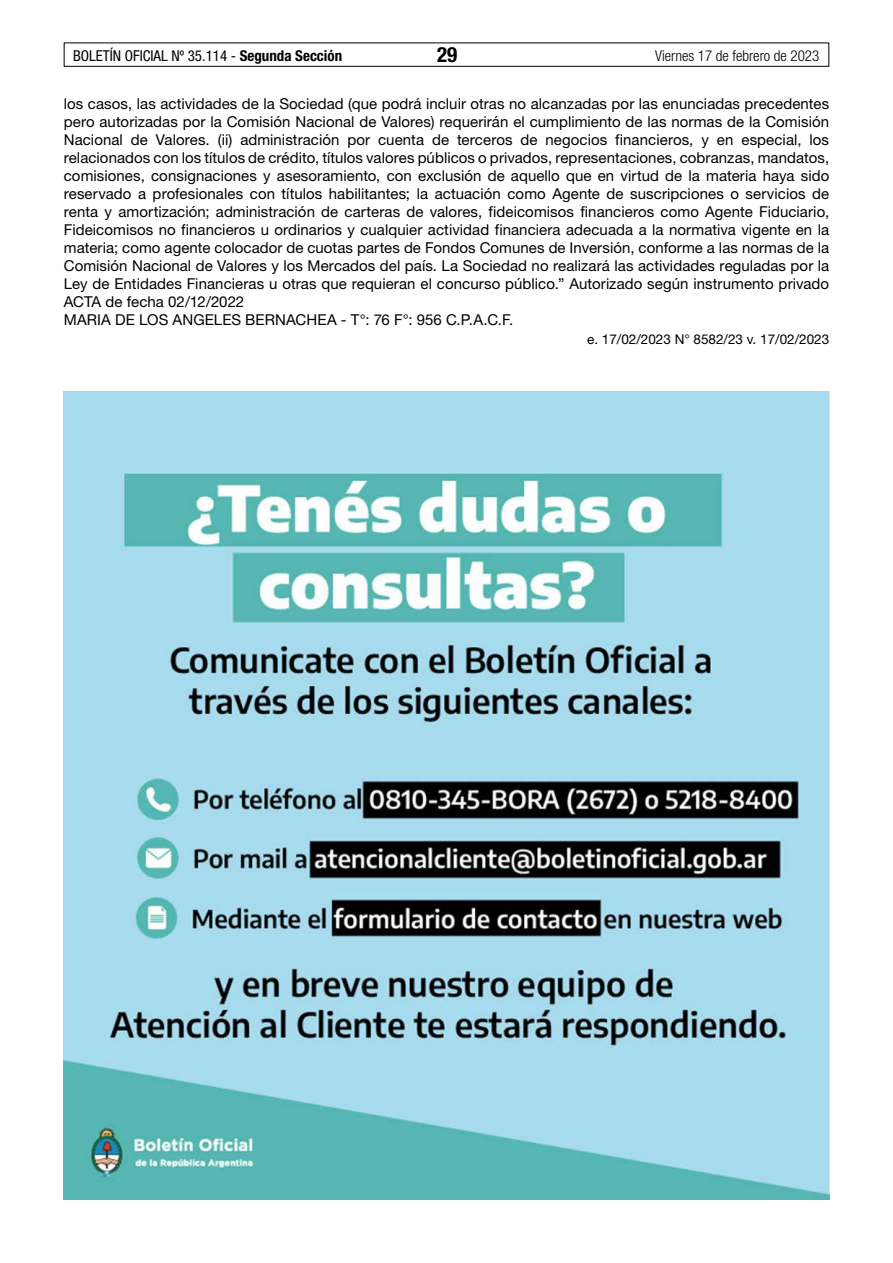
<style>
.page{position:relative;width:893px;height:1263px;background:#fff}
.page>*{position:absolute;margin:0;border:0;box-sizing:border-box;transform-origin:0 0}
.t1{font:700 condensed 21px "Helvetica Neue LT Std";color:#000}
.t2{font:15px/18px "Helvetica Neue LT Std";letter-spacing:.005em;color:#000}
.t3{font:condensed 15px "Helvetica Neue LT Std";color:#000}
.t4{font:300 condensed 15px "Helvetica Neue LT Std";color:#000}
.t5{font:13.5px "Helvetica Neue LT Std";color:#000}
.s1{font-weight:700}
</style>
<div class="page">
<div style="left:64px;top:43px;width:765px;height:24px;border:1px solid #000"></div>
<img style="left:64px;top:391px;width:765px;height:808px">
<p class="t3" style="left:73px;top:47px;width:271px">BOLETÍN OFICIAL Nº 35.114 - <span class="s1">Segunda Sección</span></p>
<h1 class="t1" style="left:437px;top:42px;width:22px">29</h1>
<p class="t4" style="left:655px;top:47px;width:166px">Viernes 17 de febrero de 2023</p>
<p class="t2" style="left:64px;top:94px;width:767px">los casos, las actividades de la Sociedad (que podrá incluir otras no alcanzadas por las enunciadas precedentes pero autorizadas por la Comisión Nacional de Valores) requerirán el cumplimiento de las normas de la Comisión Nacional de Valores. (ii) administración por cuenta de terceros de negocios financieros, y en especial, los relacionados con los títulos de crédito, títulos valores públicos o privados, representaciones, cobranzas, mandatos, comisiones, consignaciones y asesoramiento, con exclusión de aquello que en virtud de la materia haya sido reservado a profesionales con títulos habilitantes; la actuación como Agente de suscripciones o servicios de renta y amortización; administración de carteras de valores, fideicomisos financieros como Agente Fiduciario, Fideicomisos no financieros u ordinarios y cualquier actividad financiera adecuada a la normativa vigente en la materia; como agente colocador de cuotas partes de Fondos Comunes de Inversión, conforme a las normas de la Comisión Nacional de Valores y los Mercados del país. La Sociedad no realizará las actividades reguladas por la Ley de Entidades Financieras u otras que requieran el concurso público.” Autorizado según instrumento privado ACTA de fecha 02/12/2022<br>MARIA DE LOS ANGELES BERNACHEA - T°: 76 F°: 956 C.P.A.C.F.</p>
<p class="t5" style="left:587px;top:331px;width:244px">e. 17/02/2023 N° 8582/23 v. 17/02/2023</p>
</div>
